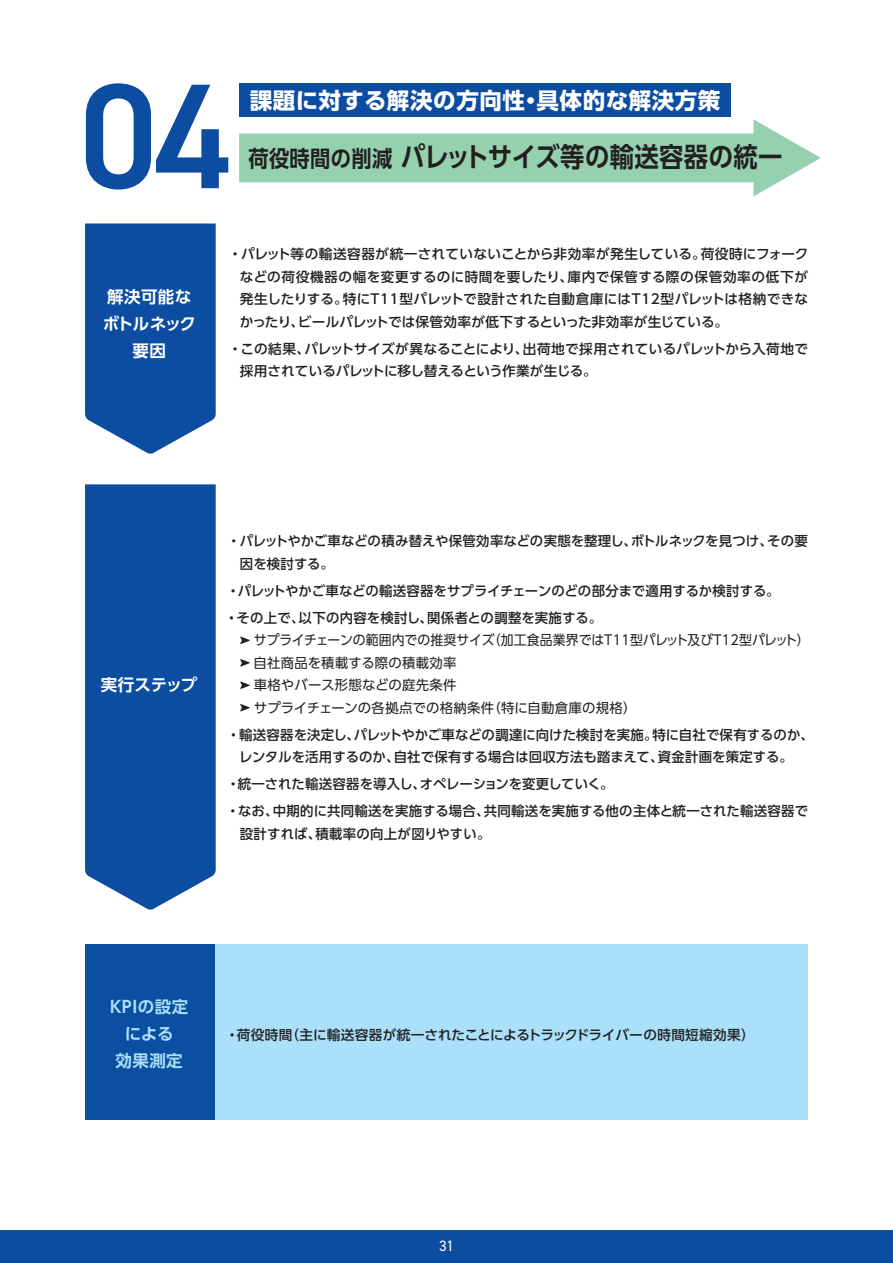
<style>
.page{position:relative;width:893px;height:1263px;background:#fff}
.page>*{position:absolute;margin:0;border:0;box-sizing:border-box;transform-origin:0 0}
.t1{font:600 150px "DIN2014";color:#0d4da1}
.t2{font:700 27px "UD Shin Go Pro De";letter-spacing:.015em;color:#231f20;scale:.9 1}
.t3{font:700 22.5px "UD Shin Go Pro";letter-spacing:.025em;color:#fff}
.t4{font:700 16.5px/27px "UD Shin Go Pro De";letter-spacing:.015em;color:#fff;text-align:center}
.t5{font:700 16.5px/27px "UD Shin Go Pro De";letter-spacing:.025em;color:#aae0f9;text-align:center}
.t6{font:15px "DIN2014";color:#fff}
.t7{font:500 13.5px/22.5px "UD Shin Go Pro";letter-spacing:.01em;color:#231f20}
.t8{font:13.5px/22.5px "UD Shin Go Pro";letter-spacing:.01em;color:#231f20}
.s1{font-size:22.5px}
</style>
<div class="page">
<div style="left:0;top:1230px;width:893px;height:33px;background:#0d4da1"></div>
<svg style="left:239px;top:119px;width:582px;height:77px"></svg>
<div style="left:239px;top:84px;width:492px;height:33px;background:#0d4da1"></div>
<svg style="left:85px;top:223px;width:131px;height:231px;background:#205ba8"></svg>
<div style="left:85px;top:484px;width:131px;height:426px;background:#0d4da1"></div>
<div style="left:85px;top:944px;width:131px;height:175px;background:#0a4fa2"></div>
<div style="left:216px;top:944px;width:592px;height:175px;background:#aae0f9"></div>
<svg style="left:240px;top:636px;width:10px;height:8px"></svg>
<svg style="left:240px;top:659px;width:10px;height:8px"></svg>
<svg style="left:240px;top:681px;width:10px;height:8px"></svg>
<svg style="left:240px;top:704px;width:10px;height:7px"></svg>
<h1 class="t1" style="left:79px;top:37px;width:154px">04</h1>
<h3 class="t3" style="left:250px;top:82px;width:472px">課題に対する解決の方向性・具体的な解決方策</h3>
<h2 class="t2" style="left:248px;top:135px;width:595px"><span class="s1">荷役時間の削減</span> パレットサイズ等の輸送容器の統一</h2>
<p class="t4" style="left:103px;top:283px;width:95px">解決可能なボトルネック要因</p>
<p class="t7" style="left:240px;top:242px;width:570px;text-align:justify;text-indent:-11px">・パレット等の輸送容器が統一されていないことから非効率が発生している。荷役時にフォークなどの荷役機器の幅を変更するのに時間を要したり、庫内で保管する際の保管効率の低下が発生したりする。特にT11型パレットで設計された自動倉庫にはT12型パレットは格納できなかったり、ビールパレットでは保管効率が低下するといった非効率が生じている。</p>
<p class="t7" style="left:240px;top:337px;width:570px;text-indent:-12px">・この結果、パレットサイズが異なることにより、出荷地で採用されているパレットから入荷地で採用されているパレットに移し替えるという作業が生じる。</p>
<p class="t4" style="left:101px;top:671px;width:98px">実行ステップ</p>
<p class="t7" style="left:240px;top:529px;width:569px;text-indent:-13px">・パレットやかご車などの積み替えや保管効率などの実態を整理し、ボトルネックを見つけ、その要因を検討する。</p>
<p class="t7" style="left:225px;top:577px;width:556px;line-height:27px">・パレットやかご車などの輸送容器をサプライチェーンのどの部分まで適用するか検討する。・その上で、以下の内容を検討し、関係者との調整を実施する。</p>
<p class="t8" style="left:226px;top:628px;width:584px">　　サプライチェーンの範囲内での推奨サイズ（加工食品業界ではT11型パレット及びT12型パレット）　　自社商品を積載する際の積載効率<br>　　車格やバース形態などの庭先条件<br>　　サプライチェーンの各拠点での格納条件（特に自動倉庫の規格）</p>
<p class="t7" style="left:239px;top:723px;width:576px;text-indent:-12px">・輸送容器を決定し、パレットやかご車などの調達に向けた検討を実施。特に自社で保有するのか、レンタルを活用するのか、自社で保有する場合は回収方法も踏まえて、資金計画を策定する。</p>
<p class="t7" style="left:226px;top:770px;width:583px;line-height:27px">・統一された輸送容器を導入し、オペレーションを変更していく。<br>・なお、中期的に共同輸送を実施する場合、共同輸送を実施する他の主体と統一された輸送容器で</p>
<p class="t7" style="left:240px;top:822px;width:252px">設計すれば、積載率の向上が図りやすい。</p>
<p class="t5" style="left:110px;top:993px;width:80px">KPIの設定による<br>効果測定</p>
<p class="t7" style="left:225px;top:1023px;width:531px">・荷役時間（主に輸送容器が統一されたことによるトラックドライバーの時間短縮効果）</p>
<p class="t6" style="left:439px;top:1237px;width:16px">31</p>
</div>
